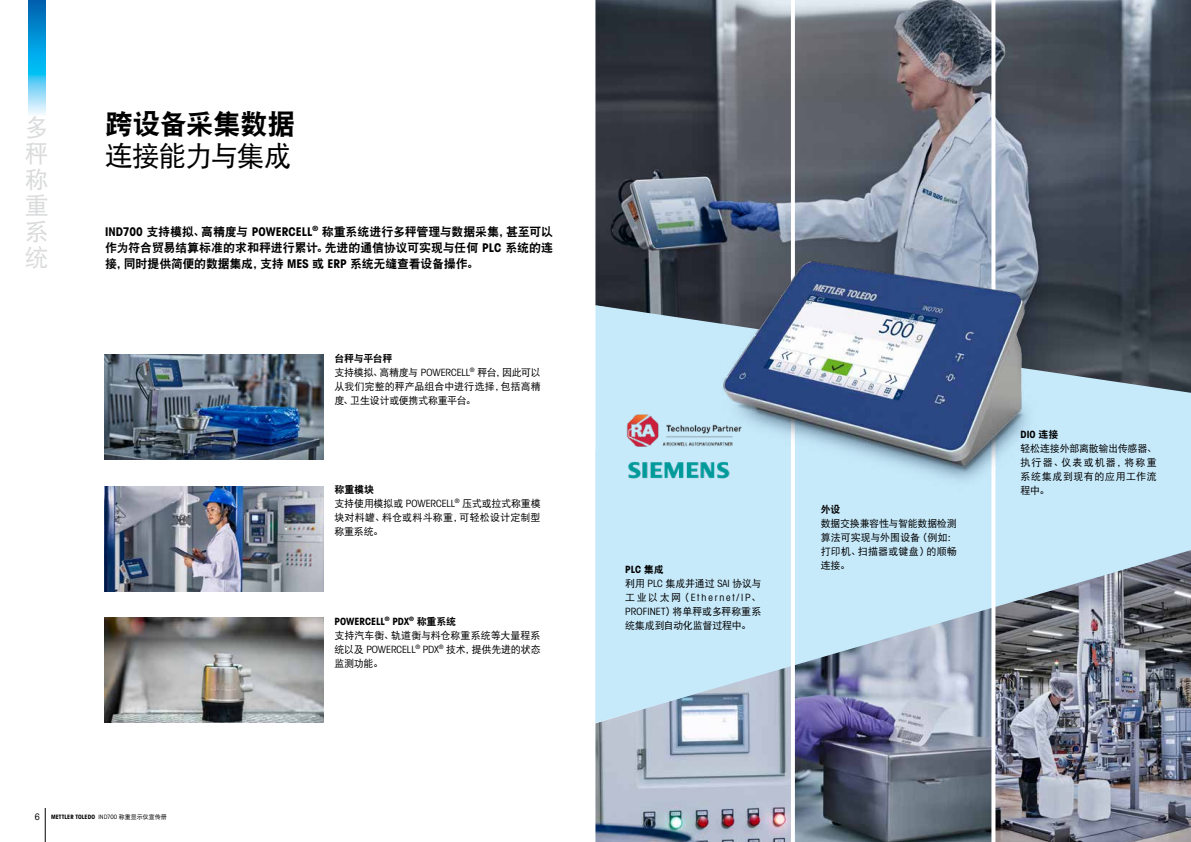
<style>
.page{position:relative;width:1191px;height:842px;background:#fff}
.page>*{position:absolute;margin:0;border:0;box-sizing:border-box;transform-origin:0 0}
.t1{font:28px "DFP Hei W9";letter-spacing:-.035em;color:#000}
.t2{font:28px "DFP Hei W5";letter-spacing:-.06em;color:#000}
.t3{font:24px/26px "DFP Hei W5";color:#dadbdc;text-align:justify}
.t4{font:12px/16px "DFP Hei W9";letter-spacing:-.02em;color:#000;text-align:justify}
.t5{font:10px/14px "DFP Hei W5";letter-spacing:-.01em;color:#000;text-align:justify}
.t6{font:10px "Avant Gardefor MT Bd";letter-spacing:-.005em;color:#000}
.t7{font:10px "Avant Gardefor MT Bk";letter-spacing:.185em;color:#000}
.t8{font:10px "DFP Hei W5";letter-spacing:-.04em;color:#000}
.t9{font:10px "DFP Hei W9";letter-spacing:-.03em;color:#000}
.t10{font:9px "Avant Gardefor MT Bk";color:#000}
.t11{font:6px "Avant Gardefor MT Bd";letter-spacing:.015em;color:#000}
.s1{font-family:"Avant Gardefor MT Bd"}
.s2{font-family:"Avant Gardefor MT Bk"}
.s3{font-family:"DFP Hei W9"}
.s4{font-family:"DFP Hei W5"}
</style>
<div class="page">
<svg style="left:28px;top:0;width:17px;height:115px;background:#35ace2"></svg>
<hr style="left:45px;top:808px;width:1px;height:34px;background:#000">
<img style="left:995px;top:723px;width:196px;height:119px">
<img style="left:795px;top:723px;width:196px;height:119px">
<img style="left:595px;top:723px;width:196px;height:119px">
<img style="left:595px;top:0;width:196px;height:305px">
<img style="left:795px;top:0;width:196px;height:251px">
<img style="left:995px;top:0;width:196px;height:305px">
<img style="left:105px;top:354px;width:218px;height:106px">
<img style="left:105px;top:486px;width:218px;height:105px">
<img style="left:105px;top:618px;width:218px;height:105px">
<svg style="left:595px;top:305px;width:596px;height:418px;background:#aac2d3"></svg>
<svg style="left:991px;top:0;width:4px;height:842px"></svg>
<hr style="left:791px;top:0;width:4px;height:842px;background:#fff">
<img style="left:699px;top:251px;width:392px;height:261px">
<img style="left:625px;top:457px;width:108px;height:26px">
<img style="left:617px;top:404px;width:133px;height:53px">
<h2 class="t3" style="left:25px;top:114px;width:25px">多秤称重系统</h2>
<h1 class="t1" style="left:105px;top:108px;width:192px">跨设备采集数据</h1>
<h1 class="t2" style="left:105px;top:140px;width:188px">连接能力与集成</h1>
<p class="t4" style="left:105px;top:223px;width:449px"><span class="s1">IND700</span> 支持模拟、高精度与 <span class="s1">POWERCELL</span><sup>®</sup> 称重系统进行多秤管理与数据采集，甚至可以作为符合贸易结算标准的求和秤进行累计。先进的通信协议可实现与任何 <span class="s1">PLC</span> 系统的连接，同时提供简便的数据集成，支持 <span class="s1">MES</span> 或 <span class="s1">ERP</span> 系统无缝查看设备操作。</p>
<p class="t9" style="left:334px;top:353px;width:60px">台秤与平台秤</p>
<p class="t5" style="left:334px;top:365px;width:208px">支持模拟、高精度与 <span class="s2">POWERCELL</span><sup>®</sup> 秤台，因此可以从我们完整的秤产品组合中进行选择，包括高精度、卫生设计或便携式称重平台。</p>
<p class="t9" style="left:334px;top:484px;width:41px">称重模块</p>
<p class="t5" style="left:334px;top:496px;width:208px">支持使用模拟或 <span class="s2">POWERCELL</span><sup>®</sup> 压式或拉式称重模块对料罐、料仓或料斗称重，可轻松设计定制型称重系统。</p>
<p class="t6" style="left:334px;top:615px;width:123px">POWERCELL<sup>®</sup> PDX<sup>®</sup> <span class="s3">称重系统</span></p>
<p class="t5" style="left:334px;top:628px;width:208px">支持汽车衡、轨道衡与料仓称重系统等大量程系统以及 <span class="s2">POWERCELL</span><sup>®</sup> <span class="s2">PDX</span><sup>®</sup> 技术，提供先进的状态监测功能。</p>
<p class="t10" style="left:35px;top:811px;width:7px">6</p>
<p class="t11" style="left:51px;top:813px;width:117px">METTLER TOLEDO <span class="s2">IND700</span> <span class="s4">称重显示仪宣传册</span></p>
<p class="t6" style="left:625px;top:563px;width:40px">PLC <span class="s3">集成</span></p>
<p class="t8" style="left:625px;top:578px;width:138px">利用 <span class="s2">PLC</span> 集成并通过 <span class="s2">SAI</span> 协议与</p>
<p class="t7" style="left:625px;top:591px;width:138px"><span class="s4">工业以太网（</span>Ethernet/IP<span class="s4">、</span></p>
<p class="t5" style="left:625px;top:604px;width:138px"><span class="s2">PROFINET</span>）将单秤或多秤称重系统集成到自动化监督过程中。</p>
<p class="t9" style="left:821px;top:504px;width:21px">外设</p>
<p class="t5" style="left:821px;top:517px;width:138px">数据交换兼容性与智能数据检测算法可实现与外围设备（例如：打印机、扫描器或键盘）的顺畅连接。</p>
<p class="t6" style="left:1020px;top:428px;width:39px">DIO <span class="s3">连接</span></p>
<p class="t5" style="left:1020px;top:442px;width:138px">轻松连接外部离散输出传感器、执行器、仪表或机器，将称重系统集成到现有的应用工作流程中。</p>
</div>
